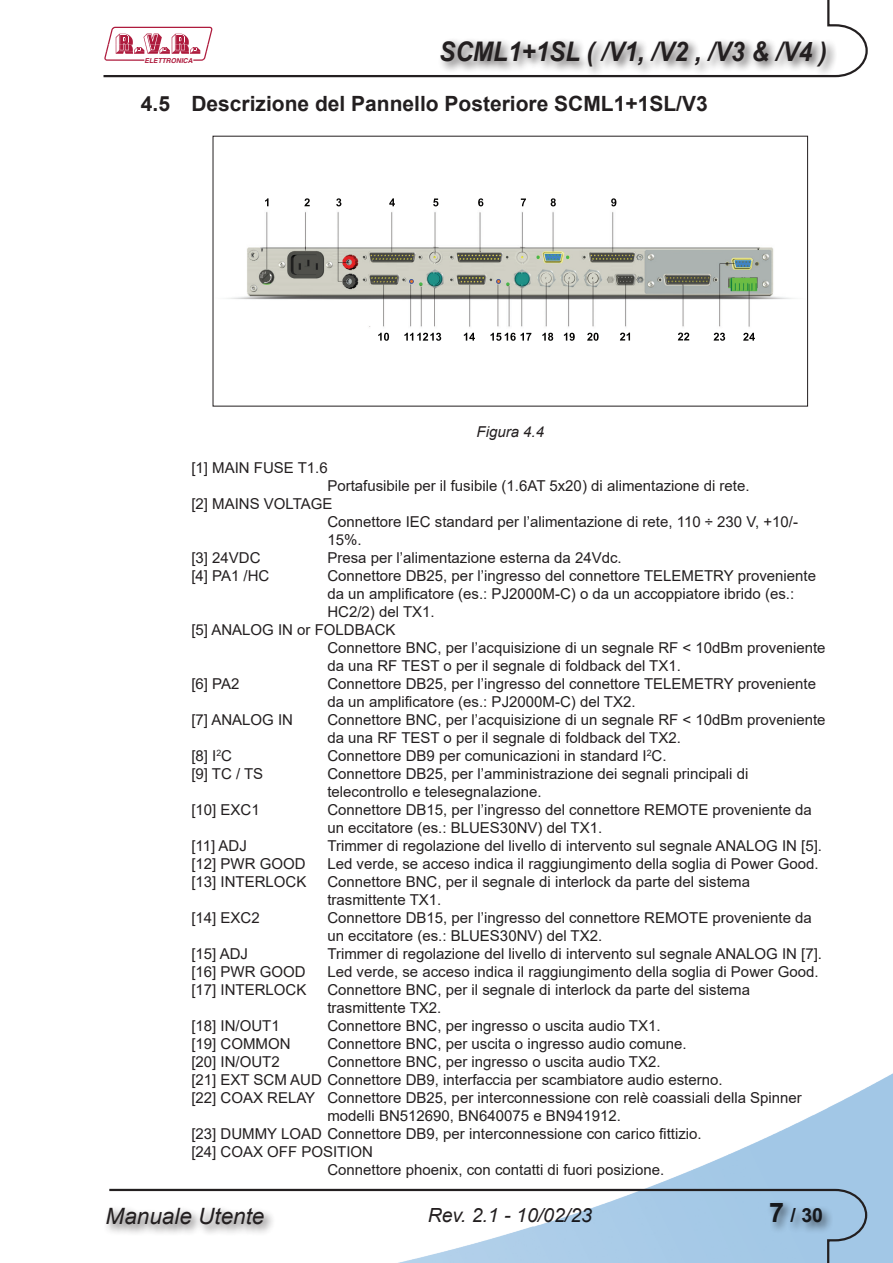
<style>
.page{position:relative;width:893px;height:1263px;background:#fff}
.page>*{position:absolute;margin:0;border:0;box-sizing:border-box;transform-origin:0 0}
.t1{font:italic 700 27px "Arial";color:#231f20;scale:.9 1}
.t2{font:italic 22.5px "Arial";color:#231f20}
.t3{font:700 21px "Arial";color:#231f20}
.t4{font:italic 19.5px "Arial";color:#231f20}
.t5{font:700 19.5px "Arial";color:#231f20}
.t6{font:15px/18px "Arial";color:#231f20}
.t7{font:italic 15px "Arial";color:#231f20}
.t8{font:italic 700 6.75px "Helvetica";color:#ae1b3d}
.s1{font-size:27px}
</style>
<div class="page">
<img style="left:647px;top:1073px;width:246px;height:190px">
<svg style="left:103px;top:0;width:765px;height:78px"></svg>
<svg style="left:109px;top:1188px;width:759px;height:75px"></svg>
<div style="left:437px;top:38px;width:401px;height:40px;background:#231f20;opacity:.75"></div>
<div style="left:767px;top:1199px;width:67px;height:35px;background:#231f20;opacity:.75"></div>
<div style="left:104px;top:1205px;width:172px;height:31px;background:#231f20;opacity:.75"></div>
<svg style="left:104px;top:27px;width:108px;height:34px"></svg>
<img style="left:227px;top:198px;width:567px;height:143px">
<svg style="left:265px;top:198px;width:4px;height:8px"></svg>
<svg style="left:304px;top:198px;width:6px;height:8px"></svg>
<svg style="left:336px;top:198px;width:5px;height:8px"></svg>
<svg style="left:389px;top:198px;width:6px;height:8px"></svg>
<svg style="left:433px;top:198px;width:5px;height:8px"></svg>
<svg style="left:478px;top:198px;width:5px;height:8px"></svg>
<svg style="left:521px;top:198px;width:5px;height:8px"></svg>
<svg style="left:551px;top:198px;width:5px;height:8px"></svg>
<svg style="left:611px;top:198px;width:5px;height:8px"></svg>
<svg style="left:378px;top:333px;width:11px;height:8px"></svg>
<svg style="left:404px;top:333px;width:37px;height:8px"></svg>
<svg style="left:464px;top:333px;width:11px;height:8px"></svg>
<svg style="left:490px;top:333px;width:41px;height:8px"></svg>
<svg style="left:542px;top:333px;width:11px;height:8px"></svg>
<svg style="left:564px;top:333px;width:11px;height:8px"></svg>
<svg style="left:587px;top:333px;width:12px;height:8px"></svg>
<svg style="left:620px;top:333px;width:10px;height:8px"></svg>
<svg style="left:678px;top:333px;width:11px;height:7px"></svg>
<svg style="left:714px;top:333px;width:11px;height:8px"></svg>
<svg style="left:743px;top:333px;width:12px;height:8px"></svg>
<h1 class="t1" style="left:439px;top:34px;width:432px">SCML1+1SL ( /V1, /V2 , /V3 &amp; /V4 )</h1>
<p class="t8" style="left:144px;top:56px;width:50px">ELETTRONICA</p>
<h3 class="t3" style="left:141px;top:89px;width:568px">4.5 Descrizione del Pannello Posteriore SCML1+1SL/V3</h3>
<p class="t6" style="left:191px;top:459px;width:138px">[1] MAIN FUSE T1.6</p>
<p class="t7" style="left:476px;top:422px;width:69px">Figura 4.4</p>
<p class="t6" style="left:327px;top:477px;width:424px">Portafusibile per il fusibile (1.6AT 5x20) di alimentazione di rete.</p>
<p class="t6" style="left:191px;top:495px;width:143px">[2] MAINS VOLTAGE</p>
<p class="t6" style="left:327px;top:513px;width:472px">Connettore IEC standard per l’alimentazione di rete, 110 ÷ 230 V, +10/-</p>
<p class="t6" style="left:327px;top:531px;width:36px">15%.</p>
<p class="t6" style="left:191px;top:549px;width:71px">[3] 24VDC</p>
<p class="t6" style="left:327px;top:549px;width:296px">Presa per l’alimentazione esterna da 24Vdc.</p>
<p class="t6" style="left:191px;top:567px;width:80px">[4] PA1 /HC</p>
<p class="t6" style="left:327px;top:567px;width:490px">Connettore DB25, per l’ingresso del connettore TELEMETRY proveniente</p>
<p class="t6" style="left:327px;top:585px;width:468px">da un amplificatore (es.: PJ2000M-C) o da un accoppiatore ibrido (es.:</p>
<p class="t6" style="left:327px;top:603px;width:109px">HC2/2) del TX1.</p>
<p class="t6" style="left:191px;top:621px;width:206px">[5] ANALOG IN or FOLDBACK</p>
<p class="t6" style="left:327px;top:639px;width:500px">Connettore BNC, per l’acquisizione di un segnale RF &lt; 10dBm proveniente</p>
<p class="t6" style="left:327px;top:657px;width:355px">da una RF TEST o per il segnale di foldback del TX1.</p>
<p class="t6" style="left:191px;top:675px;width:50px">[6] PA2</p>
<p class="t6" style="left:327px;top:675px;width:490px">Connettore DB25, per l’ingresso del connettore TELEMETRY proveniente da un amplificatore (es.: PJ2000M-C) del TX2.</p>
<p class="t6" style="left:191px;top:711px;width:103px">[7] ANALOG IN</p>
<p class="t6" style="left:327px;top:711px;width:500px">Connettore BNC, per l’acquisizione di un segnale RF &lt; 10dBm proveniente da una RF TEST o per il segnale di foldback del TX2.</p>
<p class="t6" style="left:191px;top:747px;width:42px">[8] I<sup>2</sup>C</p>
<p class="t6" style="left:327px;top:747px;width:341px">Connettore DB9 per comunicazioni in standard I<sup>2</sup>C.</p>
<p class="t6" style="left:191px;top:765px;width:73px">[9] TC / TS</p>
<p class="t6" style="left:327px;top:765px;width:423px">Connettore DB25, per l’amministrazione dei segnali principali di telecontrollo e telesegnalazione.</p>
<p class="t6" style="left:191px;top:801px;width:70px">[10] EXC1</p>
<p class="t6" style="left:327px;top:801px;width:486px">Connettore DB15, per l’ingresso del connettore REMOTE proveniente da un eccitatore (es.: BLUES30NV) del TX1.</p>
<p class="t6" style="left:191px;top:837px;width:57px">[11] ADJ</p>
<p class="t6" style="left:327px;top:837px;width:496px">Trimmer di regolazione del livello di intervento sul segnale ANALOG IN [5].</p>
<p class="t6" style="left:191px;top:855px;width:116px">[12] PWR GOOD</p>
<p class="t6" style="left:327px;top:855px;width:493px">Led verde, se acceso indica il raggiungimento della soglia di Power Good.</p>
<p class="t6" style="left:191px;top:873px;width:117px">[13] INTERLOCK</p>
<p class="t6" style="left:327px;top:873px;width:424px">Connettore BNC, per il segnale di interlock da parte del sistema trasmittente TX1.</p>
<p class="t6" style="left:191px;top:909px;width:70px">[14] EXC2</p>
<p class="t6" style="left:327px;top:909px;width:486px">Connettore DB15, per l’ingresso del connettore REMOTE proveniente da un eccitatore (es.: BLUES30NV) del TX2.</p>
<p class="t6" style="left:191px;top:945px;width:58px">[15] ADJ</p>
<p class="t6" style="left:327px;top:945px;width:496px">Trimmer di regolazione del livello di intervento sul segnale ANALOG IN [7].</p>
<p class="t6" style="left:191px;top:963px;width:116px">[16] PWR GOOD</p>
<p class="t6" style="left:327px;top:963px;width:493px">Led verde, se acceso indica il raggiungimento della soglia di Power Good.</p>
<p class="t6" style="left:191px;top:981px;width:117px">[17] INTERLOCK</p>
<p class="t6" style="left:327px;top:981px;width:424px">Connettore BNC, per il segnale di interlock da parte del sistema trasmittente TX2.</p>
<p class="t6" style="left:191px;top:1017px;width:90px">[18] IN/OUT1</p>
<p class="t6" style="left:327px;top:1017px;width:335px">Connettore BNC, per ingresso o uscita audio TX1.</p>
<p class="t6" style="left:191px;top:1035px;width:101px">[19] COMMON</p>
<p class="t6" style="left:327px;top:1035px;width:361px">Connettore BNC, per uscita o ingresso audio comune.</p>
<p class="t6" style="left:191px;top:1053px;width:90px">[20] IN/OUT2</p>
<p class="t6" style="left:327px;top:1053px;width:335px">Connettore BNC, per ingresso o uscita audio TX2.</p>
<p class="t6" style="left:191px;top:1071px;width:533px">[21] EXT SCM AUD Connettore DB9, interfaccia per scambiatore audio esterno.</p>
<p class="t6" style="left:191px;top:1089px;width:612px">[22] COAX RELAY Connettore DB25, per interconnessione con relè coassiali della Spinner</p>
<p class="t6" style="left:327px;top:1107px;width:295px">modelli BN512690, BN640075 e BN941912.</p>
<p class="t6" style="left:191px;top:1125px;width:512px">[23] DUMMY LOAD Connettore DB9, per interconnessione con carico fittizio.</p>
<p class="t6" style="left:191px;top:1143px;width:183px">[24] COAX OFF POSITION</p>
<p class="t6" style="left:327px;top:1161px;width:338px">Connettore phoenix, con contatti di fuori posizione.</p>
<h2 class="t2" style="left:106px;top:1202px;width:160px">Manuale Utente</h2>
<h3 class="t4" style="left:428px;top:1203px;width:166px">Rev. 2.1 - 10/02/23</h3>
<h3 class="t5" style="left:769px;top:1202px;width:55px"><span class="s1">7</span> / 30</h3>
</div>
